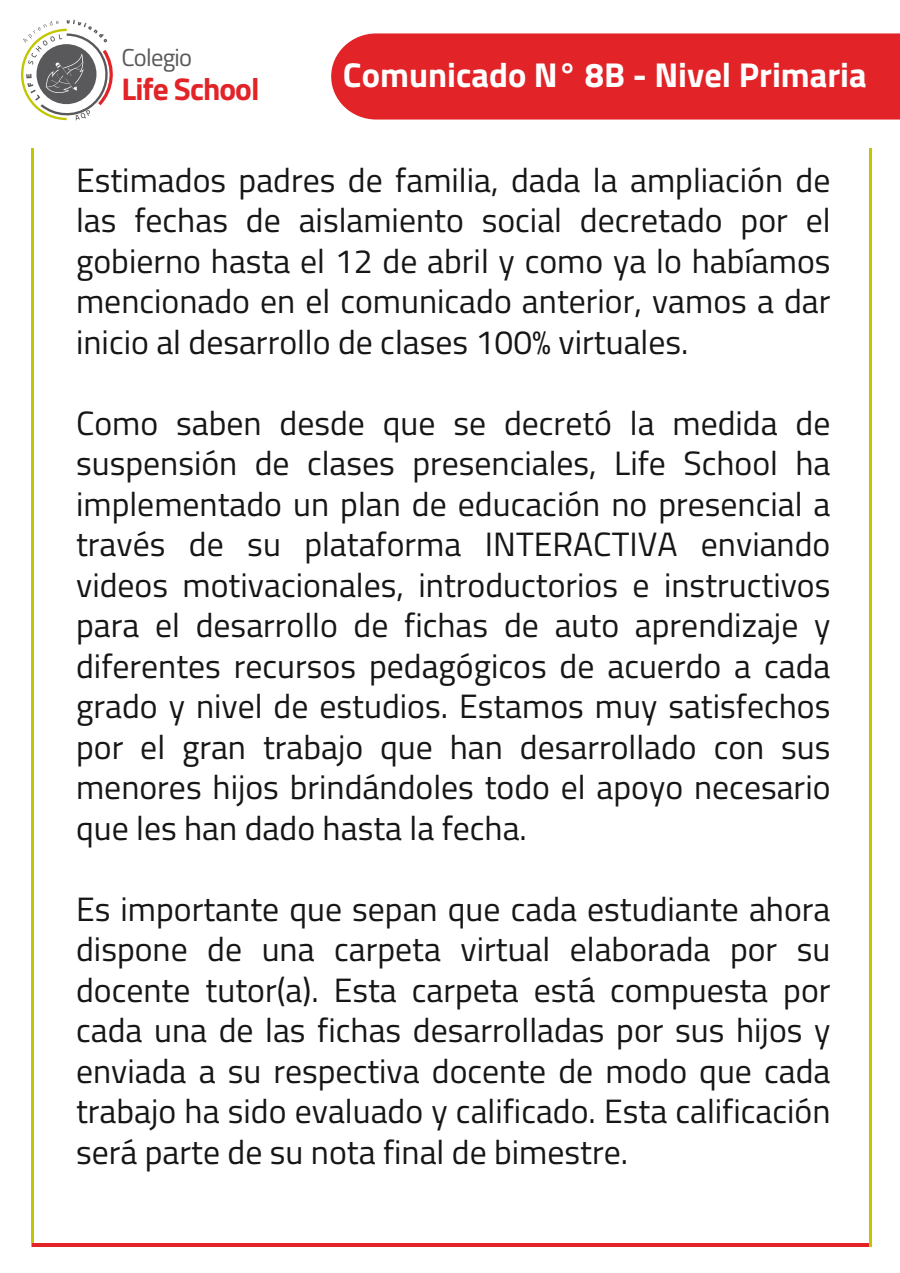
<style>
.page{position:relative;width:900px;height:1273px;background:#fff}
.page>*{position:absolute;margin:0;border:0;box-sizing:border-box;transform-origin:0 0}
.t1{font:700 34.5px "Titillium";color:#fff}
.t2{font:33.75px/40.5px "Titillium";color:#161616;text-align:justify}
.t3{font:700 31.42px "Titillium";letter-spacing:-.03em;color:#e22327}
.t4{font:24.53px "Titillium";letter-spacing:-.03em;color:#59585b}
</style>
<div class="page">
<svg style="left:21px;top:20px;width:92px;height:100px"></svg>
<hr style="left:32px;top:148px;width:2px;height:1098px;background:#c1c600">
<hr style="left:33px;top:1243px;width:837px;height:3px;background:#e22327">
<hr style="left:869px;top:148px;width:3px;height:1098px;background:#c1c600">
<div style="left:331px;top:33px;width:569px;height:87px;background:#e22327"></div>
<p class="t4" style="left:122px;top:39px;width:72px">Colegio</p>
<p class="t3" style="left:122px;top:65px;width:139px">Life School</p>
<p class="t1" style="left:343px;top:49px;width:525px">Comunicado N° 8B - Nivel Primaria</p>
<p class="t2" style="left:76px;top:158px;width:756px">Estimados padres de familia, dada la ampliación de las fechas de aislamiento social decretado por el gobierno hasta el 12 de abril y como ya lo habíamos mencionado en el comunicado anterior, vamos a dar inicio al desarrollo de clases 100% virtuales.</p>
<p class="t2" style="left:76px;top:401px;width:756px">Como saben desde que se decretó la medida de suspensión de clases presenciales, Life School ha implementado un plan de educación no presencial a través de su plataforma INTERACTIVA enviando videos motivacionales, introductorios e instructivos para el desarrollo de fichas de auto aprendizaje y diferentes recursos pedagógicos de acuerdo a cada grado y nivel de estudios. Estamos muy satisfechos por el gran trabajo que han desarrollado con sus menores hijos brindándoles todo el apoyo necesario que les han dado hasta la fecha.</p>
<p class="t2" style="left:76px;top:887px;width:756px">Es importante que sepan que cada estudiante ahora dispone de una carpeta virtual elaborada por su docente tutor(a). Esta carpeta está compuesta por cada una de las fichas desarrolladas por sus hijos y enviada a su respectiva docente de modo que cada trabajo ha sido evaluado y calificado. Esta calificación será parte de su nota final de bimestre.</p>
</div>
